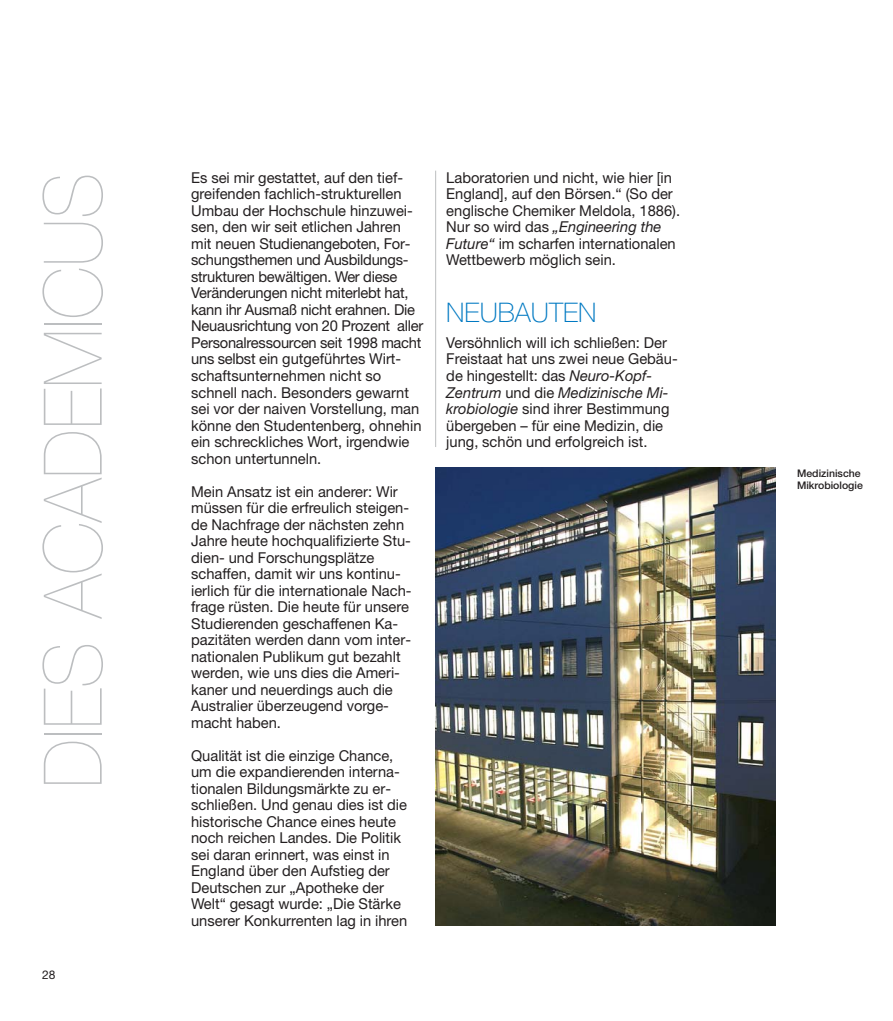
<style>
.page{position:relative;width:893px;height:1021px;background:#fff}
.page>*{position:absolute;margin:0;border:0;box-sizing:border-box;transform-origin:0 0}
.t1{font:200 81px "Helvetica Neue";color:#bcbec0;scale:.94 1}
.t2{font:100 27px "Helvetica Neue";color:#0079c2}
.t3{font:15px/16.5px "Helvetica Neue LT";color:#231f20}
.t4{font:12px "Helvetica Neue";color:#231f20}
.t5{font:500 10.5px/12px "Helvetica Neue";color:#231f20}
.s1{font-style:italic}
</style>
<div class="page">
<hr style="left:435px;top:171px;width:1px;height:276px;background:#bcbec0">
<img style="left:436px;top:468px;width:340px;height:457px">
<h1 class="t1" style="left:44px;top:788px;width:656px;rotate:-90deg">DIES ACADEMICUS</h1>
<p class="t4" style="left:42px;top:970px;width:15px">28</p>
<p class="t3" style="left:191px;top:170px;width:234px">Es sei mir gestattet, auf den tief&shy;greifenden fachlich-strukturellen Umbau der Hochschule hinzuwei&shy;sen, den wir seit etlichen Jahren mit neuen Studienangeboten, For&shy;schungsthemen und Ausbildungs&shy;strukturen bewältigen. Wer diese Veränderungen nicht miterlebt hat, kann ihr Ausmaß nicht erahnen. Die Neuausrichtung von 20 Prozent aller Personalressourcen seit 1998 macht uns selbst ein gutgeführtes Wirt&shy;schaftsunternehmen nicht so schnell nach. Besonders gewarnt sei vor der naiven Vorstellung, man könne den Studentenberg, ohnehin ein schreckliches Wort, irgendwie schon untertunneln.</p>
<p class="t3" style="left:191px;top:484px;width:222px">Mein Ansatz ist ein anderer: Wir müssen für die erfreulich steigen&shy;de Nachfrage der nächsten zehn<br>Jahre heute hochqualifizierte Stu&shy;dien- und Forschungsplätze schaffen, damit wir uns kontinu&shy;ierlich für die internationale Nach&shy;frage rüsten. Die heute für unsere<br>Studierenden geschaffenen Ka&shy;pazitäten werden dann vom inter&shy;nationalen Publikum gut bezahlt werden, wie uns dies die Ameri&shy;kaner und neuerdings auch die<br>Australier überzeugend vorge&shy;macht haben.</p>
<p class="t3" style="left:191px;top:748px;width:218px">Qualität ist die einzige Chance, um die expandierenden interna&shy;tionalen Bildungsmärkte zu er&shy;schließen. Und genau dies ist die historische Chance eines heute noch reichen Landes. Die Politik sei daran erinnert, was einst in<br>England über den Aufstieg der<br>Deutschen zur „Apotheke der<br>Welt“ gesagt wurde: „Die Stärke unserer Konkurrenten lag in ihren</p>
<p class="t3" style="left:446px;top:170px;width:235px">Laboratorien und nicht, wie hier [in England], auf den Börsen.“ (So der englische Chemiker Meldola, 1886).<br>Nur so wird das <span class="s1">„Engineering the Future“</span> im scharfen internationalen Wettbewerb möglich sein.</p>
<h2 class="t2" style="left:446px;top:303px;width:152px">NEUBAUTEN</h2>
<p class="t3" style="left:446px;top:335px;width:233px">Versöhnlich will ich schließen: Der Freistaat hat uns zwei neue Gebäu&shy;de hingestellt: das <span class="s1">Neuro-Kopf-Zentrum</span> und die <span class="s1">Medizinische Mi&shy;krobiologie</span> sind ihrer Bestimmung übergeben – für eine Medizin, die jung, schön und erfolgreich ist.</p>
<p class="t5" style="left:797px;top:468px;width:67px">Medizinische<br>Mikrobiologie</p>
</div>
